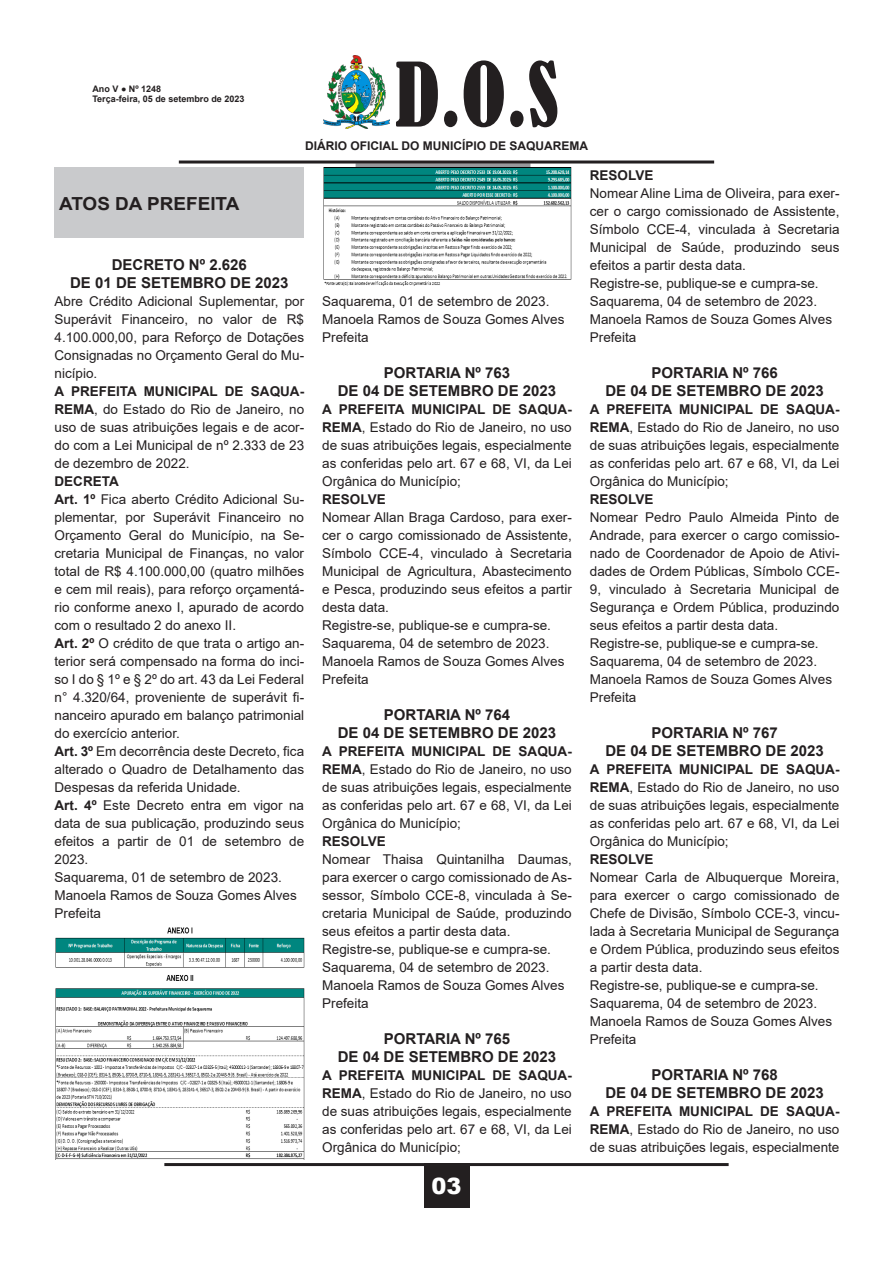
<style>
.page{position:relative;width:893px;height:1263px;background:#fff}
.page>*{position:absolute;margin:0;border:0;box-sizing:border-box;transform-origin:0 0}
.t1{font:condensed 82.5px "Bernard";color:#231f20}
.t2{font:900 22.5px "Arial";color:#fff}
.t3{font:700 18px "Arial";color:#231f20;scale:1.05 1}
.t4{font:700 15px "Arial";color:#231f20}
.t5{font:13.5px/18px "Arial";color:#231f20;text-align:justify}
.t6{font:700 13.5px "Arial";color:#231f20}
.t7{font:700 12px "Arial";color:#231f20}
.t8{font:700 9px/10.8px "Arial";color:#231f20}
.s1{font-weight:700}
</style>
<div class="page">
<hr style="left:164px;top:1163px;width:565px;height:3px;background:#231f20">
<div style="left:424px;top:1163px;width:45px;height:45px;background:#231f20"></div>
<img style="left:324px;top:55px;width:65px;height:73px">
<div style="left:356px;top:163px;width:174px;height:5px;background:#97999c"></div>
<hr style="left:179px;top:161px;width:535px;height:3px;background:#231f20">
<div style="left:55px;top:168px;width:249px;height:70px;background:#c9cacc"></div>
<img style="left:55px;top:927px;width:249px;height:233px">
<img style="left:323px;top:168px;width:249px;height:118px">
<p class="t8" style="left:92px;top:83px;width:153px">Ano V ● Nº 1248<br>Terça-feira, 05 de setembro de 2023</p>
<h1 class="t1" style="left:395px;top:47px;width:165px">D.O.S</h1>
<p class="t7" style="left:305px;top:137px;width:285px">DIÁRIO OFICIAL DO MUNICÍPIO DE SAQUAREMA</p>
<p class="t3" style="left:59px;top:190px;width:173px">ATOS DA PREFEITA</p>
<p class="t4" style="left:112px;top:254px;width:137px">DECRETO Nº 2.626</p>
<p class="t4" style="left:70px;top:272px;width:220px">DE 01 DE SETEMBRO DE 2023</p>
<p class="t5" style="left:55px;top:292px;width:251px">Abre Crédito Adicional Suplementar, por Superávit Financeiro, no valor de R$ 4.100.000,00, para Reforço de Dotações Consignadas no Orçamento Geral do Mu&shy;nicípio.</p>
<p class="t5" style="left:55px;top:382px;width:251px"><span class="s1">A PREFEITA MUNICIPAL DE SAQUA-REMA</span>, do Estado do Rio de Janeiro, no uso de suas atribuições legais e de acor&shy;do com a Lei Municipal de nº 2.333 de 23 de dezembro de 2022.</p>
<p class="t6" style="left:55px;top:472px;width:66px">DECRETA</p>
<p class="t5" style="left:55px;top:490px;width:251px"><span class="s1">Art. 1º</span> Fica aberto Crédito Adicional Su&shy;plementar, por Superávit Financeiro no Orçamento Geral do Município, na Se&shy;cretaria Municipal de Finanças, no valor total de R$ 4.100.000,00 (quatro milhões e cem mil reais), para reforço orçamentá&shy;rio conforme anexo I, apurado de acordo com o resultado 2 do anexo II.</p>
<p class="t5" style="left:55px;top:634px;width:251px"><span class="s1">Art. 2º</span> O crédito de que trata o artigo an&shy;terior será compensado na forma do inci&shy;so I do § 1º e § 2º do art. 43 da Lei Federal n° 4.320/64, proveniente de superávit fi&shy;nanceiro apurado em balanço patrimonial do exercício anterior.</p>
<p class="t5" style="left:55px;top:742px;width:251px"><span class="s1">Art. 3º</span> Em decorrência deste Decreto, fica alterado o Quadro de Detalhamento das Despesas da referida Unidade.</p>
<p class="t5" style="left:55px;top:796px;width:251px"><span class="s1">Art. 4º</span> Este Decreto entra em vigor na data de sua publicação, produzindo seus efeitos a partir de 01 de setembro de 2023.</p>
<p class="t5" style="left:55px;top:868px;width:229px">Saquarema, 01 de setembro de 2023.</p>
<p class="t5" style="left:55px;top:886px;width:244px">Manoela Ramos de Souza Gomes Alves</p>
<p class="t5" style="left:55px;top:904px;width:48px">Prefeita</p>
<p class="t5" style="left:322px;top:292px;width:229px">Saquarema, 01 de setembro de 2023.</p>
<p class="t5" style="left:322px;top:310px;width:244px">Manoela Ramos de Souza Gomes Alves</p>
<p class="t5" style="left:322px;top:328px;width:48px">Prefeita</p>
<p class="t4" style="left:384px;top:362px;width:128px">PORTARIA Nº 763</p>
<p class="t4" style="left:338px;top:380px;width:220px">DE 04 DE SETEMBRO DE 2023</p>
<p class="t5" style="left:322px;top:400px;width:251px"><span class="s1">A PREFEITA MUNICIPAL DE SAQUA-REMA</span>, Estado do Rio de Janeiro, no uso de suas atribuições legais, especialmente as conferidas pelo art. 67 e 68, VI, da Lei Orgânica do Município;</p>
<p class="t6" style="left:322px;top:490px;width:65px">RESOLVE</p>
<p class="t5" style="left:322px;top:508px;width:251px">Nomear Allan Braga Cardoso, para exer&shy;cer o cargo comissionado de Assistente, Símbolo CCE-4, vinculado à Secretaria Municipal de Agricultura, Abastecimento e Pesca, produzindo seus efeitos a partir desta data.</p>
<p class="t5" style="left:322px;top:616px;width:230px">Registre-se, publique-se e cumpra-se.</p>
<p class="t5" style="left:322px;top:634px;width:229px">Saquarema, 04 de setembro de 2023.</p>
<p class="t5" style="left:322px;top:652px;width:244px">Manoela Ramos de Souza Gomes Alves</p>
<p class="t5" style="left:322px;top:670px;width:48px">Prefeita</p>
<p class="t4" style="left:384px;top:704px;width:128px">PORTARIA Nº 764</p>
<p class="t4" style="left:338px;top:722px;width:220px">DE 04 DE SETEMBRO DE 2023</p>
<p class="t5" style="left:322px;top:742px;width:251px"><span class="s1">A PREFEITA MUNICIPAL DE SAQUA-REMA</span>, Estado do Rio de Janeiro, no uso de suas atribuições legais, especialmente as conferidas pelo art. 67 e 68, VI, da Lei Orgânica do Município;</p>
<p class="t6" style="left:322px;top:832px;width:65px">RESOLVE</p>
<p class="t5" style="left:322px;top:850px;width:251px">Nomear Thaisa Quintanilha Daumas, para exercer o cargo comissionado de As&shy;sessor, Símbolo CCE-8, vinculada à Se&shy;cretaria Municipal de Saúde, produzindo seus efeitos a partir desta data.</p>
<p class="t5" style="left:322px;top:940px;width:230px">Registre-se, publique-se e cumpra-se.</p>
<p class="t5" style="left:322px;top:958px;width:229px">Saquarema, 04 de setembro de 2023.</p>
<p class="t5" style="left:322px;top:976px;width:244px">Manoela Ramos de Souza Gomes Alves</p>
<p class="t5" style="left:322px;top:994px;width:48px">Prefeita</p>
<p class="t4" style="left:384px;top:1028px;width:128px">PORTARIA Nº 765</p>
<p class="t4" style="left:338px;top:1046px;width:220px">DE 04 DE SETEMBRO DE 2023</p>
<p class="t5" style="left:322px;top:1066px;width:251px"><span class="s1">A PREFEITA MUNICIPAL DE SAQUA-REMA</span>, Estado do Rio de Janeiro, no uso de suas atribuições legais, especialmente as conferidas pelo art. 67 e 68, VI, da Lei Orgânica do Município;</p>
<h2 class="t2" style="left:431px;top:1170px;width:32px">03</h2>
<p class="t6" style="left:590px;top:166px;width:65px">RESOLVE</p>
<p class="t5" style="left:590px;top:184px;width:251px">Nomear Aline Lima de Oliveira, para exer&shy;cer o cargo comissionado de Assistente, Símbolo CCE-4, vinculada à Secretaria Municipal de Saúde, produzindo seus efeitos a partir desta data.</p>
<p class="t5" style="left:590px;top:274px;width:230px">Registre-se, publique-se e cumpra-se.</p>
<p class="t5" style="left:590px;top:292px;width:229px">Saquarema, 04 de setembro de 2023.</p>
<p class="t5" style="left:590px;top:310px;width:244px">Manoela Ramos de Souza Gomes Alves</p>
<p class="t5" style="left:590px;top:328px;width:48px">Prefeita</p>
<p class="t4" style="left:651px;top:362px;width:128px">PORTARIA Nº 766</p>
<p class="t4" style="left:605px;top:380px;width:220px">DE 04 DE SETEMBRO DE 2023</p>
<p class="t5" style="left:590px;top:400px;width:251px"><span class="s1">A PREFEITA MUNICIPAL DE SAQUA-REMA</span>, Estado do Rio de Janeiro, no uso de suas atribuições legais, especialmente as conferidas pelo art. 67 e 68, VI, da Lei Orgânica do Município;</p>
<p class="t6" style="left:590px;top:490px;width:65px">RESOLVE</p>
<p class="t5" style="left:590px;top:508px;width:251px">Nomear Pedro Paulo Almeida Pinto de Andrade, para exercer o cargo comissio&shy;nado de Coordenador de Apoio de Ativi&shy;dades de Ordem Públicas, Símbolo CCE-9, vinculado à Secretaria Municipal de Segurança e Ordem Pública, produzindo seus efeitos a partir desta data.</p>
<p class="t5" style="left:590px;top:634px;width:230px">Registre-se, publique-se e cumpra-se.</p>
<p class="t5" style="left:590px;top:652px;width:229px">Saquarema, 04 de setembro de 2023.</p>
<p class="t5" style="left:590px;top:670px;width:244px">Manoela Ramos de Souza Gomes Alves</p>
<p class="t5" style="left:590px;top:688px;width:48px">Prefeita</p>
<p class="t4" style="left:651px;top:722px;width:128px">PORTARIA Nº 767</p>
<p class="t4" style="left:605px;top:740px;width:220px">DE 04 DE SETEMBRO DE 2023</p>
<p class="t5" style="left:590px;top:760px;width:251px"><span class="s1">A PREFEITA MUNICIPAL DE SAQUA-REMA</span>, Estado do Rio de Janeiro, no uso de suas atribuições legais, especialmente as conferidas pelo art. 67 e 68, VI, da Lei Orgânica do Município;</p>
<p class="t6" style="left:590px;top:850px;width:65px">RESOLVE</p>
<p class="t5" style="left:590px;top:868px;width:251px">Nomear Carla de Albuquerque Moreira, para exercer o cargo comissionado de Chefe de Divisão, Símbolo CCE-3, vincu&shy;lada à Secretaria Municipal de Segurança e Ordem Pública, produzindo seus efeitos a partir desta data.</p>
<p class="t5" style="left:590px;top:976px;width:230px">Registre-se, publique-se e cumpra-se.</p>
<p class="t5" style="left:590px;top:994px;width:229px">Saquarema, 04 de setembro de 2023.</p>
<p class="t5" style="left:590px;top:1012px;width:244px">Manoela Ramos de Souza Gomes Alves</p>
<p class="t5" style="left:590px;top:1030px;width:48px">Prefeita</p>
<p class="t4" style="left:651px;top:1064px;width:128px">PORTARIA Nº 768</p>
<p class="t4" style="left:605px;top:1082px;width:220px">DE 04 DE SETEMBRO DE 2023</p>
<p class="t5" style="left:590px;top:1102px;width:251px"><span class="s1">A PREFEITA MUNICIPAL DE SAQUA-REMA</span>, Estado do Rio de Janeiro, no uso de suas atribuições legais, especialmente</p>
</div>
